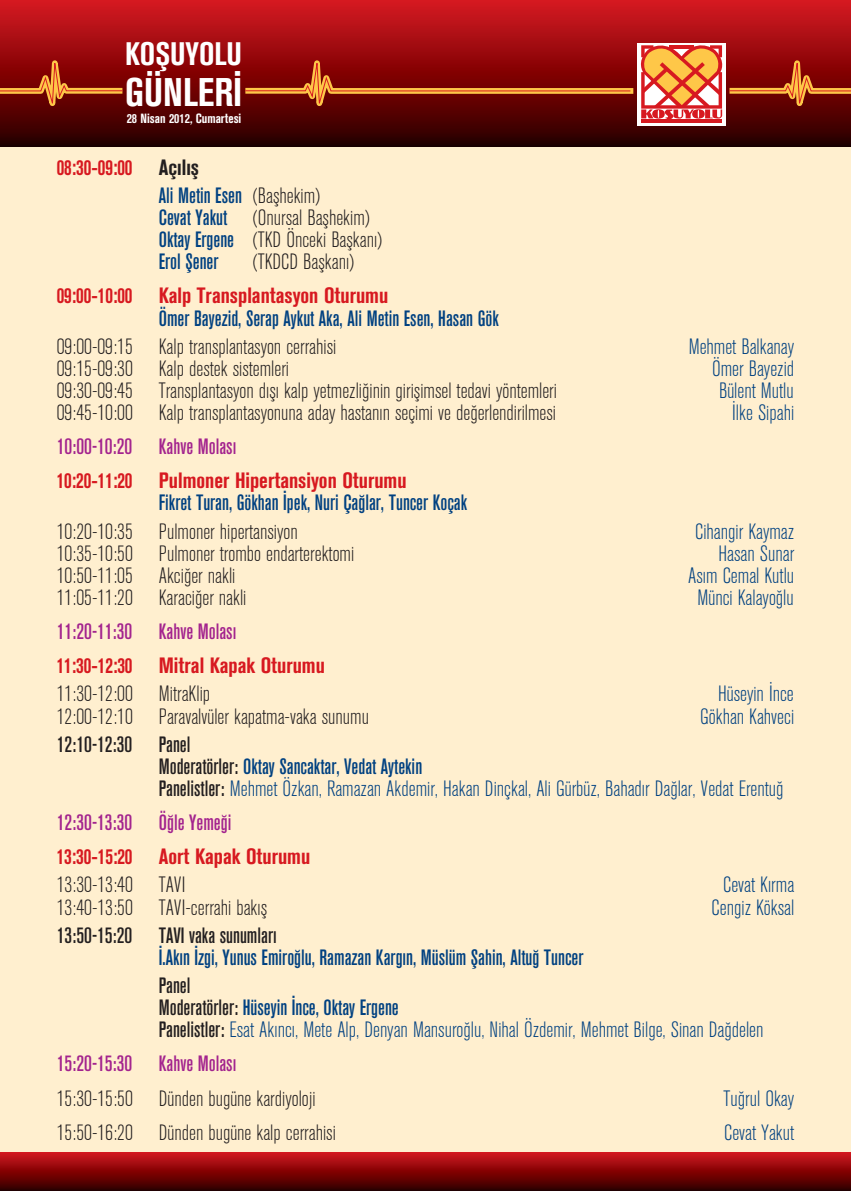
<style>
.page{position:relative;width:851px;height:1191px;background:#fff}
.page>*{position:absolute;margin:0;border:0;box-sizing:border-box;transform-origin:0 0}
.t1{font:39.6px "Akzidenz Grotesk Bol Cn";color:#fff}
.t2{font:32.2px "Akzidenz Grotesk Bol Cn";color:#fff}
.t3{font:22px/22px "Akzidenz Grotesk Light Cn";color:#231f20}
.t4{font:22px "Akzidenz Grotesk Light Cn";color:#004181}
.t5{font:22px/22px "Akzidenz Grotesk BE Md Cn Ti";color:#004181}
.t6{font:22px "Akzidenz Grotesk Bol Cn";color:#d71920;scale:.87 1}
.t7{font:22px "Akzidenz Grotesk BE Md Cn Ti";color:#a3238e}
.t8{font:22px/22px "Akzidenz Grotesk BE Md Cn Ti";color:#231f20}
.t9{font:13.2px "Akzidenz Grotesk Bol Cn";color:#fff}
.s1{color:#231f20}
.s2{font-family:"Akzidenz Grotesk Light Cn";color:#231f20}
.s3{font-family:"Akzidenz Grotesk BE Md Cn Ti";color:#004181}
.s4{color:#004181}
.s5{font-family:"Akzidenz Grotesk BE Md Cn Ti";color:#231f20}
</style>
<div class="page">
<div style="left:0;top:0;width:850px;height:1191px;background:#ffefcf"></div>
<div style="left:0;top:1151px;width:850px;height:40px;background:linear-gradient(to bottom,#d9151c,#340000)"></div>
<div style="left:0;top:0;width:850px;height:147px;background:linear-gradient(to bottom,#d8141b,#290000)"></div>
<svg style="left:0;top:6px;width:125px;height:132px"></svg>
<svg style="left:244px;top:6px;width:606px;height:132px"></svg>
<h2 class="t2" style="left:125px;top:42px;width:118px">KOfiUYOLU</h2>
<h1 class="t1" style="left:125px;top:78px;width:118px">GÜNLER‹</h1>
<p class="t9" style="left:127px;top:114px;width:116px">28 Nisan 2012, Cumartesi</p>
<p class="t6" style="left:57px;top:159px;width:165px">08:30-09:00 <span class="s1">Aç›l›fl</span></p>
<p class="t5" style="left:159px;top:186px;width:163px">Ali Metin Esen <span class="s2">(Baflhekim)</span></p>
<p class="t3" style="left:159px;top:208px;width:225px"><span class="s3">Cevat Yakut</span> (Onursal Baflhekim)<br><span class="s3">Oktay Ergene</span> (TKD Önceki Baflkan›)</p>
<p class="t5" style="left:159px;top:252px;width:61px">Erol fiener</p>
<p class="t3" style="left:253px;top:252px;width:103px">(TKDCD Baflkan›)</p>
<p class="t6" style="left:57px;top:288px;width:382px">09:00-10:00 Kalp Transplantasyon Oturumu</p>
<p class="t5" style="left:159px;top:308px;width:341px">Ömer Bayezid, Serap Aykut Aka, Ali Metin Esen, Hasan Gök</p>
<p class="t3" style="left:57px;top:337px;width:281px">09:00-09:15 Kalp transplantasyon cerrahisi</p>
<p class="t4" style="left:688px;top:338px;width:107px">Mehmet Balkanay</p>
<p class="t3" style="left:57px;top:359px;width:234px">09:15-09:30 Kalp destek sistemleri</p>
<p class="t4" style="left:712px;top:360px;width:84px">Ömer Bayezid</p>
<p class="t3" style="left:57px;top:381px;width:502px">09:30-09:45 Transplantasyon d›fl› kalp yetmezli¤inin giriflimsel tedavi yöntemleri</p>
<p class="t4" style="left:719px;top:382px;width:76px">Bülent Mutlu</p>
<p class="t3" style="left:57px;top:403px;width:501px">09:45-10:00 Kalp transplantasyonuna aday hastan›n seçimi ve de¤erlendirilmesi</p>
<p class="t4" style="left:732px;top:404px;width:63px">‹lke Sipahi</p>
<p class="t7" style="left:57px;top:438px;width:181px">10:00-10:20 Kahve Molas›</p>
<p class="t6" style="left:57px;top:473px;width:403px">10:20-11:20 Pulmoner Hipertansiyon Oturumu</p>
<p class="t5" style="left:159px;top:493px;width:310px">Fikret Turan, Gökhan ‹pek, Nuri Ça¤lar, Tuncer Koçak</p>
<p class="t3" style="left:57px;top:521px;width:242px">10:20-10:35 Pulmoner hipertansiyon</p>
<p class="t4" style="left:695px;top:523px;width:101px">Cihangir Kaymaz</p>
<p class="t3" style="left:57px;top:543px;width:299px">10:35-10:50 Pulmoner trombo endarterektomi</p>
<p class="t4" style="left:718px;top:545px;width:77px">Hasan Sunar</p>
<p class="t3" style="left:57px;top:566px;width:180px">10:50-11:05 Akci¤er nakli</p>
<p class="t4" style="left:688px;top:567px;width:107px">As›m Cemal Kutlu</p>
<p class="t3" style="left:57px;top:588px;width:191px">11:05-11:20 Karaci¤er nakli</p>
<p class="t4" style="left:697px;top:589px;width:98px">Münci Kalayo¤lu</p>
<p class="t7" style="left:57px;top:623px;width:181px">11:20-11:30 Kahve Molas›</p>
<p class="t6" style="left:57px;top:657px;width:310px">11:30-12:30 Mitral Kapak Oturumu</p>
<p class="t3" style="left:57px;top:684px;width:155px">11:30-12:00 MitraKlip</p>
<p class="t4" style="left:718px;top:686px;width:77px">Hüseyin ‹nce</p>
<p class="t3" style="left:57px;top:706px;width:314px">12:00-12:10 Paravalvüler kapatma-vaka sunumu</p>
<p class="t4" style="left:700px;top:708px;width:96px">Gökhan Kahveci</p>
<p class="t8" style="left:159px;top:734px;width:265px;text-indent:-102px">12:10-12:30 Panel<br>Moderatörler: <span class="s4">Oktay Sancaktar, Vedat Aytekin</span></p>
<p class="t4" style="left:159px;top:780px;width:626px"><span class="s5">Panelistler:</span> Mehmet Özkan, Ramazan Akdemir, Hakan Dinçkal, Ali Gürbüz, Bahad›r Da¤lar, Vedat Erentu¤</p>
<p class="t7" style="left:57px;top:814px;width:176px">12:30-13:30 Ö¤le Yeme¤i</p>
<p class="t6" style="left:57px;top:848px;width:293px">13:30-15:20 Aort Kapak Oturumu</p>
<p class="t3" style="left:57px;top:875px;width:130px">13:30-13:40 TAVI</p>
<p class="t4" style="left:723px;top:877px;width:73px">Cevat K›rma</p>
<p class="t3" style="left:57px;top:897px;width:212px">13:40-13:50 TAVI-cerrahi bak›fl</p>
<p class="t4" style="left:711px;top:899px;width:84px">Cengiz Köksal</p>
<p class="t8" style="left:57px;top:925px;width:221px">13:50-15:20 TAVI vaka sunumlar›</p>
<p class="t5" style="left:159px;top:947px;width:426px">‹.Ak›n ‹zgi, Yunus Emiro¤lu, Ramazan Karg›n, Müslüm fiahin, Altu¤ Tuncer</p>
<p class="t5" style="left:159px;top:975px;width:241px"><span class="s1">Panel<br>Moderatörler:</span> Hüseyin ‹nce, Oktay Ergene</p>
<p class="t4" style="left:159px;top:1021px;width:606px"><span class="s5">Panelistler:</span> Esat Ak›nc›, Mete Alp, Denyan Mansuro¤lu, Nihal Özdemir, Mehmet Bilge, Sinan Da¤delen</p>
<p class="t7" style="left:57px;top:1055px;width:181px">15:20-15:30 Kahve Molas›</p>
<p class="t3" style="left:57px;top:1088px;width:260px">15:30-15:50 Dünden bugüne kardiyoloji</p>
<p class="t4" style="left:723px;top:1090px;width:72px">Tu¤rul Okay</p>
<p class="t3" style="left:57px;top:1122px;width:280px">15:50-16:20 Dünden bugüne kalp cerrahisi</p>
<p class="t4" style="left:724px;top:1124px;width:72px">Cevat Yakut</p>
</div>
